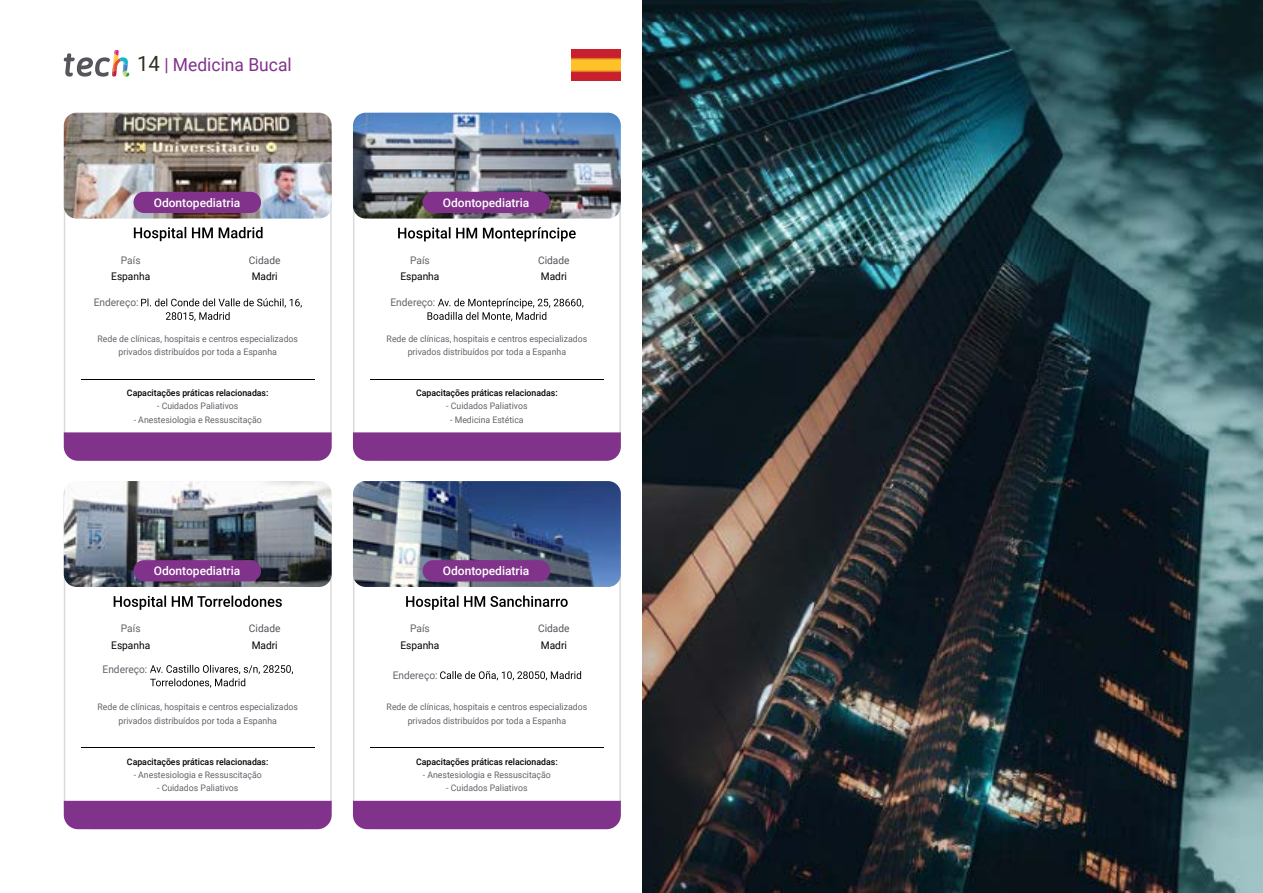
<style>
.page{position:relative;width:1263px;height:893px;background:#fff}
.page>*{position:absolute;margin:0;border:0;box-sizing:border-box;transform-origin:0 0}
.t1{font:18px "Roboto";color:#81328a}
.t2{font:500 12px "Roboto";color:#fff}
.t3{font:10.5px "Roboto";color:#61646a}
.t4{font:10.5px "Roboto";color:#000}
.t5{font:10.5px "Roboto";color:#52555b}
.t6{font:9px/13.5px "Roboto";color:#61646a;text-align:center}
.t7{font:500 9px "Roboto";color:#000}
.s1{font-size:21px;color:#312e20}
.s2{color:#7e3289}
</style>
<div class="page">
<svg style="left:64px;top:50px;width:65px;height:27px"></svg>
<img style="left:642px;top:0;width:621px;height:893px">
<img style="left:571px;top:50px;width:50px;height:30px">
<svg style="left:63px;top:112px;width:269px;height:337px"></svg>
<img style="left:64px;top:113px;width:268px;height:106px">
<div style="left:133px;top:192px;width:128px;height:21px;background:#81328a;border-radius:11px"></div>
<svg style="left:64px;top:432px;width:268px;height:29px;background:#84388d"></svg>
<hr style="left:81px;top:379px;width:234px;height:1px;background:#000">
<svg style="left:134px;top:227px;width:129px;height:14px"></svg>
<svg style="left:141px;top:298px;width:161px;height:23px"></svg>
<svg style="left:352px;top:112px;width:269px;height:325px"></svg>
<img style="left:353px;top:113px;width:268px;height:106px">
<div style="left:423px;top:192px;width:127px;height:21px;background:#81328a;border-radius:11px"></div>
<svg style="left:353px;top:432px;width:268px;height:29px;background:#84388d"></svg>
<hr style="left:370px;top:379px;width:234px;height:1px;background:#000">
<svg style="left:398px;top:227px;width:178px;height:14px"></svg>
<svg style="left:427px;top:298px;width:156px;height:23px"></svg>
<svg style="left:63px;top:492px;width:269px;height:338px"></svg>
<img style="left:64px;top:481px;width:268px;height:106px">
<div style="left:133px;top:560px;width:128px;height:21px;background:#81328a;border-radius:11px"></div>
<div style="left:64px;top:801px;width:268px;height:28px;background:#81328a"></div>
<hr style="left:81px;top:747px;width:234px;height:1px;background:#000">
<svg style="left:114px;top:596px;width:168px;height:14px"></svg>
<svg style="left:150px;top:665px;width:143px;height:23px"></svg>
<svg style="left:352px;top:504px;width:269px;height:326px"></svg>
<img style="left:353px;top:481px;width:268px;height:106px">
<div style="left:423px;top:560px;width:127px;height:21px;background:#81328a;border-radius:11px"></div>
<div style="left:353px;top:801px;width:268px;height:28px;background:#81328a"></div>
<hr style="left:370px;top:747px;width:234px;height:1px;background:#000">
<svg style="left:406px;top:596px;width:162px;height:14px"></svg>
<svg style="left:440px;top:671px;width:141px;height:9px"></svg>
<h1 class="t1" style="left:137px;top:52px;width:156px"><span class="s1">14</span> <span class="s2">|</span> Medicina Bucal</h1>
<h2 class="t2" style="left:154px;top:194px;width:88px">Odontopediatria</h2>
<h2 class="t2" style="left:443px;top:194px;width:88px">Odontopediatria</h2>
<p class="t3" style="left:121px;top:253px;width:21px">País</p>
<p class="t4" style="left:111px;top:269px;width:41px">Espanha</p>
<p class="t5" style="left:249px;top:253px;width:33px">Cidade</p>
<p class="t4" style="left:252px;top:269px;width:28px">Madri</p>
<p class="t3" style="left:410px;top:253px;width:21px">País</p>
<p class="t4" style="left:400px;top:269px;width:41px">Espanha</p>
<p class="t5" style="left:538px;top:253px;width:33px">Cidade</p>
<p class="t4" style="left:541px;top:269px;width:28px">Madri</p>
<p class="t3" style="left:94px;top:295px;width:46px">Endereço:</p>
<p class="t6" style="left:97px;top:332px;width:202px">Rede de clínicas, hospitais e centros especializados privados distribuídos por toda a Espanha</p>
<p class="t7" style="left:127px;top:387px;width:143px">Capacitações práticas relacionadas:</p>
<p class="t6" style="left:157px;top:399px;width:83px">- Cuidados Paliativos</p>
<p class="t6" style="left:134px;top:412px;width:130px">- Anestesiologia e Ressuscitação</p>
<p class="t3" style="left:390px;top:295px;width:46px">Endereço:</p>
<p class="t6" style="left:387px;top:332px;width:202px">Rede de clínicas, hospitais e centros especializados privados distribuídos por toda a Espanha</p>
<p class="t7" style="left:416px;top:387px;width:143px">Capacitações práticas relacionadas:</p>
<p class="t6" style="left:446px;top:399px;width:83px">- Cuidados Paliativos</p>
<p class="t6" style="left:450px;top:412px;width:75px">- Medicina Estética</p>
<h2 class="t2" style="left:154px;top:563px;width:88px">Odontopediatria</h2>
<h2 class="t2" style="left:443px;top:563px;width:88px">Odontopediatria</h2>
<p class="t3" style="left:121px;top:621px;width:21px">País</p>
<p class="t4" style="left:111px;top:638px;width:41px">Espanha</p>
<p class="t5" style="left:249px;top:621px;width:33px">Cidade</p>
<p class="t4" style="left:252px;top:638px;width:28px">Madri</p>
<p class="t3" style="left:410px;top:621px;width:21px">País</p>
<p class="t4" style="left:400px;top:638px;width:41px">Espanha</p>
<p class="t5" style="left:538px;top:621px;width:33px">Cidade</p>
<p class="t4" style="left:541px;top:638px;width:28px">Madri</p>
<p class="t3" style="left:103px;top:662px;width:46px">Endereço:</p>
<p class="t6" style="left:97px;top:700px;width:202px">Rede de clínicas, hospitais e centros especializados privados distribuídos por toda a Espanha</p>
<p class="t7" style="left:127px;top:755px;width:143px">Capacitações práticas relacionadas:</p>
<p class="t6" style="left:134px;top:768px;width:130px">- Anestesiologia e Ressuscitação</p>
<p class="t6" style="left:157px;top:781px;width:83px">- Cuidados Paliativos</p>
<p class="t3" style="left:393px;top:668px;width:46px">Endereço:</p>
<p class="t6" style="left:387px;top:700px;width:202px">Rede de clínicas, hospitais e centros especializados privados distribuídos por toda a Espanha</p>
<p class="t7" style="left:416px;top:755px;width:143px">Capacitações práticas relacionadas:</p>
<p class="t6" style="left:423px;top:768px;width:130px">- Anestesiologia e Ressuscitação</p>
<p class="t6" style="left:446px;top:781px;width:83px">- Cuidados Paliativos</p>
</div>
